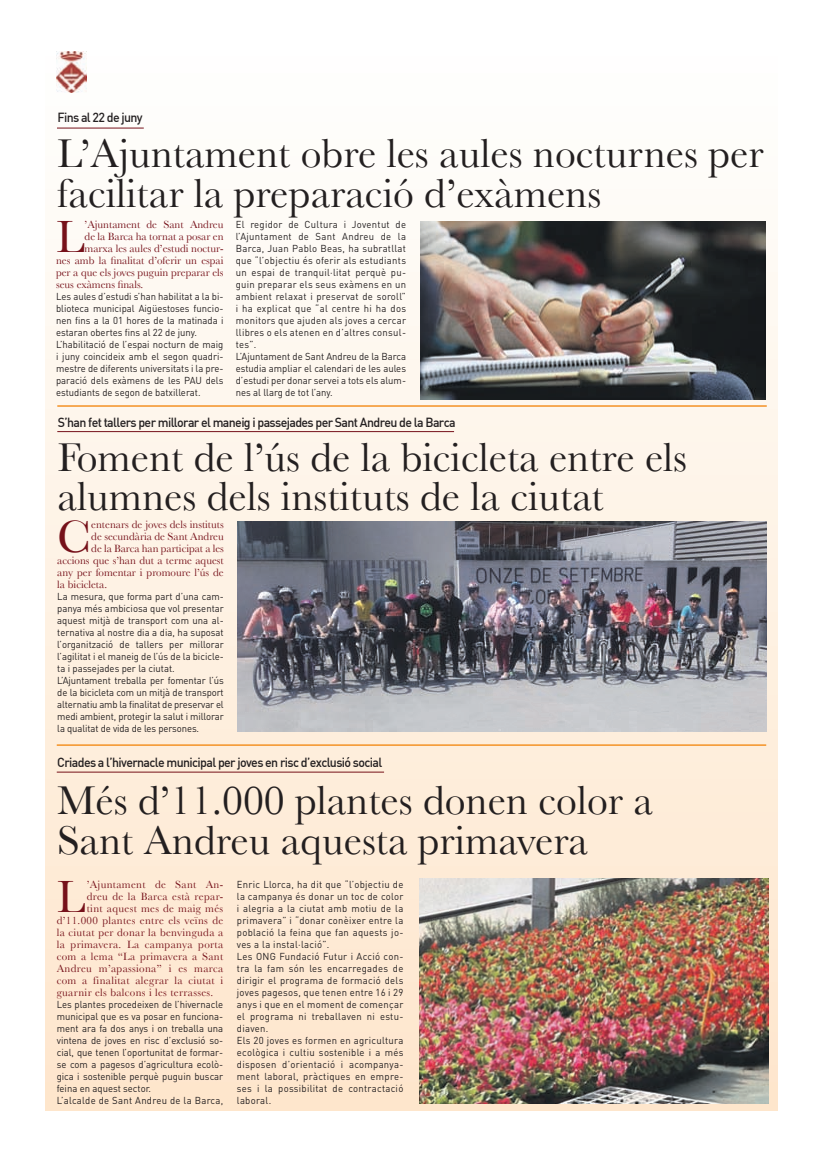
<style>
.page{position:relative;width:823px;height:1163px;background:#fff}
.page>*{position:absolute;margin:0;border:0;box-sizing:border-box;transform-origin:0 0}
.t1{font:47.2px "Baskerville";color:#76111a}
.t2{font:42px/40px "Baskerville";color:#231f20}
.t3{font:500 13px "DIN";letter-spacing:-.05em;color:#231f20;scale:.95 1}
.t4{font:11px "Baskerville";color:#76111a}
.t5{font:11px "Baskerville";letter-spacing:.03em;color:#76111a}
.t6{font:10px/12px "DIN";color:#231f20;scale:.95 1}
.t7{font:10px/12px "DIN";letter-spacing:.03em;color:#231f20;scale:.95 1}
</style>
<div class="page">
<div style="left:46px;top:51px;width:731px;height:1058px;background:linear-gradient(to bottom,#fefefd,#fde4ca)"></div>
<img style="left:57px;top:51px;width:30px;height:41px">
<hr style="left:57px;top:127px;width:87px;height:1px;background:#76111a">
<hr style="left:57px;top:405px;width:709px;height:1px;background:#f49225">
<hr style="left:57px;top:431px;width:397px;height:1px;background:#76111a">
<hr style="left:57px;top:744px;width:708px;height:1px;background:#f49225">
<hr style="left:57px;top:771px;width:327px;height:1px;background:#76111a">
<img style="left:420px;top:221px;width:345px;height:178px">
<img style="left:237px;top:522px;width:528px;height:209px">
<img style="left:419px;top:878px;width:348px;height:225px">
<h3 class="t3" style="left:57px;top:113px;width:91px">Fins al 22 de juny</h3>
<h2 class="t2" style="left:57px;top:133px;width:707px">L’Ajuntament obre les aules nocturnes per facilitar la preparació d’exàmens</h2>
<h1 class="t1" style="left:56px;top:209px;width:30px">L</h1>
<p class="t4" style="left:85px;top:218px;width:140px">’Ajuntament de Sant Andreu</p>
<p class="t7" style="left:236px;top:219px;width:181px">El regidor de Cultura i Joventut de l’Ajuntament de Sant Andreu de la Barca, Juan Pablo Beas, ha subratllat que “l’objectiu és oferir als estudiants un espai de tranquil·litat perquè pu&shy;guin preparar els seus exàmens en un ambient relaxat i preservat de soroll” i ha explicat que “al centre hi ha dos monitors que ajuden als joves a cercar llibres o els atenen en d’altres consul&shy;tes”.<br>L’Ajuntament de Sant Andreu de la Barca estudia ampliar el calendari de les aules d’estudi per donar servei a tots els alum&shy;nes al llarg de tot l’any.</p>
<p class="t4" style="left:85px;top:230px;width:140px">de la Barca ha tornat a posar en</p>
<p class="t4" style="left:85px;top:242px;width:140px">marxa les aules d’estudi noctur-</p>
<p class="t4" style="left:56px;top:254px;width:169px">nes amb la finalitat d’oferir un espai</p>
<p class="t4" style="left:56px;top:266px;width:169px">per a que els joves puguin preparar els</p>
<p class="t4" style="left:56px;top:278px;width:89px">seus exàmens finals.</p>
<p class="t6" style="left:56px;top:291px;width:178px">Les aules d’estudi s’han habilitat a la bi&shy;blioteca municipal Aigüestoses funcio&shy;nen fins a la 01 hores de la matinada i estaran obertes fins al 22 de juny.<br>L’habilitació de l’espai nocturn de maig i juny coincideix amb el segon quadri&shy;mestre de diferents universitats i la pre&shy;paració dels exàmens de les PAU dels estudiants de segon de batxillerat.</p>
<h3 class="t3" style="left:58px;top:417px;width:420px">S’han fet tallers per millorar el maneig i passejades per Sant Andreu de la Barca</h3>
<h2 class="t2" style="left:58px;top:438px;width:630px;line-height:39px">Foment de l’ús de la bicicleta entre els alumnes dels instituts de la ciutat</h2>
<h1 class="t1" style="left:57px;top:509px;width:35px">C</h1>
<p class="t4" style="left:91px;top:518px;width:134px">entenars de joves dels instituts</p>
<p class="t4" style="left:91px;top:530px;width:134px">de secundària de Sant Andreu</p>
<p class="t4" style="left:91px;top:542px;width:134px">de la Barca han participat a les</p>
<p class="t4" style="left:57px;top:554px;width:168px">accions que s’han dut a terme aquest</p>
<p class="t4" style="left:57px;top:566px;width:168px">any per fomentar i promoure l’ús de</p>
<p class="t4" style="left:57px;top:578px;width:51px">la bicicleta.</p>
<p class="t6" style="left:57px;top:591px;width:177px">La mesura, que forma part d’una cam&shy;panya més ambiciosa que vol presentar aquest mitjà de transport com una al&shy;ternativa al nostre dia a dia, ha suposat l’organització de tallers per millorar l’agilitat i el maneig de l’ús de la bicicle&shy;ta i passejades per la ciutat.<br>L’Ajuntament treballa per fomentar l’ús de la bicicleta com un mitjà de transport alternatiu amb la finalitat de preservar el medi ambient, protegir la salut i millorar la qualitat de vida de les persones.</p>
<h3 class="t3" style="left:57px;top:757px;width:343px">Criades a l’hivernacle municipal per joves en risc d’exclusió social</h3>
<h2 class="t2" style="left:57px;top:780px;width:597px">Més d’11.000 plantes donen color a<br>Sant Andreu aquesta primavera</h2>
<h1 class="t1" style="left:57px;top:869px;width:30px">L</h1>
<p class="t5" style="left:87px;top:878px;width:138px">’Ajuntament de Sant An-</p>
<p class="t5" style="left:87px;top:890px;width:138px">dreu de la Barca està repar-</p>
<p class="t5" style="left:87px;top:902px;width:138px">tint aquest mes de maig més</p>
<p class="t5" style="left:57px;top:914px;width:168px">d’11.000 plantes entre els veïns de</p>
<p class="t5" style="left:57px;top:926px;width:168px">la ciutat per donar la benvinguda a</p>
<p class="t5" style="left:57px;top:938px;width:168px">la primavera. La campanya porta</p>
<p class="t5" style="left:57px;top:950px;width:168px">com a lema “La primavera a Sant</p>
<p class="t5" style="left:57px;top:962px;width:168px">Andreu m’apassiona” i es marca</p>
<p class="t5" style="left:57px;top:974px;width:168px">com a finalitat alegrar la ciutat i</p>
<p class="t5" style="left:57px;top:986px;width:158px">guarnir els balcons i les terrasses.</p>
<p class="t6" style="left:57px;top:999px;width:177px">Les plantes procedeixen de l’hivernacle municipal que es va posar en funciona&shy;ment ara fa dos anys i on treballa una vintena de joves en risc d’exclusió so&shy;cial, que tenen l’oportunitat de formar&shy;se com a pagesos d’agricultura ecolò&shy;gica i sostenible perquè puguin buscar feina en aquest sector.<br>L’alcalde de Sant Andreu de la Barca,</p>
<p class="t7" style="left:237px;top:879px;width:177px">Enric Llorca, ha dit que “l’objectiu de la campanya és donar un toc de color i alegria a la ciutat amb motiu de la primavera” i “donar conèixer entre la població la feina que fan aquests jo&shy;ves a la instal·lació”.<br>Les ONG Fundació Futur i Acció con&shy;tra la fam són les encarregades de dirigir el programa de formació dels joves pagesos, que tenen entre 16 i 29 anys i que en el moment de començar el programa ni treballaven ni estu&shy;diaven.<br>Els 20 joves es formen en agricultura ecològica i cultiu sostenible i a més disposen d’orientació i acompanya&shy;ment laboral, pràctiques en empre&shy;ses i la possibilitat de contractació laboral.</p>
</div>
